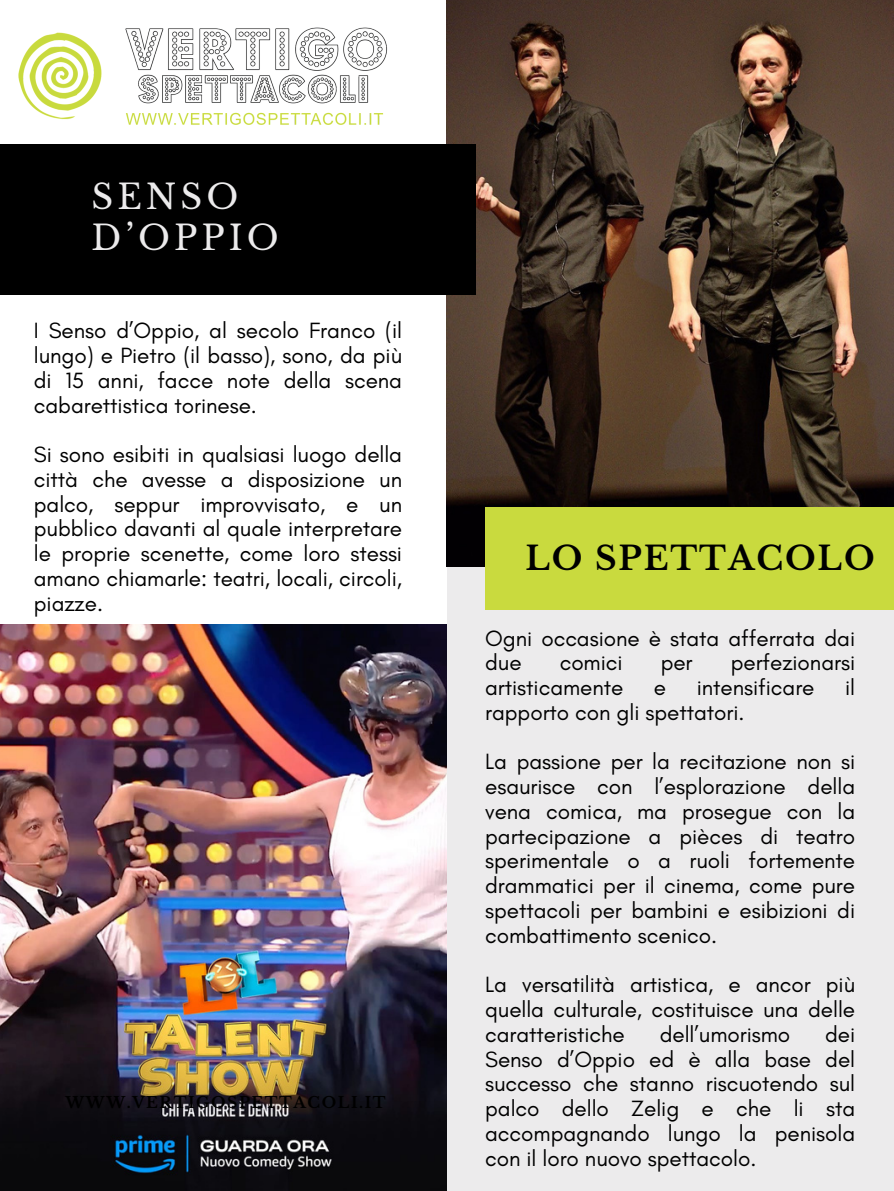
<style>
.page{position:relative;width:894px;height:1191px;background:#fff}
.page>*{position:absolute;margin:0;border:0;box-sizing:border-box;transform-origin:0 0}
.t1{font:33.9px/40.5px "Libre Baskerville";letter-spacing:.12em;color:#ecebec}
.t2{font:700 32.55px "Libre Baskerville";letter-spacing:.06em;color:#000}
.t3{font:22.5px/24.8px "Glacial Indifference";letter-spacing:-.005em;color:#000;text-align:justify}
.t4{font:700 15.45px "Libre Baskerville";letter-spacing:.1em;color:#000}
</style>
<div class="page">
<div style="left:446px;top:543px;width:447px;height:647px;background:#ecebec"></div>
<img style="left:0;top:624px;width:447px;height:566px">
<img style="left:125px;top:27px;width:263px;height:98px">
<img style="left:18px;top:32px;width:84px;height:88px">
<img style="left:446px;top:0;width:447px;height:566px">
<div style="left:485px;top:508px;width:408px;height:102px;background:#c9da3e"></div>
<div style="left:0;top:144px;width:476px;height:151px;background:#000"></div>
<h1 class="t1" style="left:91px;top:177px;width:189px">SENSO<br>D’OPPIO</h1>
<p class="t3" style="left:34px;top:318px;width:369px">I Senso d’Oppio, al secolo Franco (il lungo) e Pietro (il basso), sono, da più di 15 anni, facce note della scena cabarettistica torinese.</p>
<p class="t3" style="left:34px;top:442px;width:369px">Si sono esibiti in qualsiasi luogo della città che avesse a disposizione un palco, seppur improvvisato, e un pubblico davanti al quale interpretare le proprie scenette, come loro stessi amano chiamarle: teatri, locali, circoli, piazze.</p>
<p class="t4" style="left:65px;top:1093px;width:321px">WWW.VERTIGOSPETTACOLI.IT</p>
<h2 class="t2" style="left:525px;top:538px;width:351px">LO SPETTACOLO</h2>
<p class="t3" style="left:485px;top:625px;width:371px">Ogni occasione è stata afferrata dai due</p>
<p class="t3" style="left:559px;top:650px;width:64px">comici</p>
<p class="t3" style="left:660px;top:650px;width:33px">per</p>
<p class="t3" style="left:730px;top:650px;width:126px">perfezionarsi</p>
<p class="t3" style="left:485px;top:674px;width:140px">artisticamente</p>
<p class="t3" style="left:653px;top:674px;width:14px">e</p>
<p class="t3" style="left:696px;top:674px;width:119px">intensificare</p>
<p class="t3" style="left:844px;top:674px;width:12px">il</p>
<p class="t3" style="left:485px;top:699px;width:261px">rapporto con gli spettatori.</p>
<p class="t3" style="left:485px;top:749px;width:371px">La passione per la recitazione non si esaurisce con l’esplorazione della vena comica, ma prosegue con la partecipazione a pièces di teatro sperimentale o a ruoli fortemente drammatici per il cinema, come pure spettacoli per bambini e esibizioni di combattimento scenico.</p>
<p class="t3" style="left:485px;top:971px;width:371px">La versatilità artistica, e ancor più quella culturale, costituisce una delle caratteristiche</p>
<p class="t3" style="left:485px;top:1021px;width:371px;text-indent:340px">dei Senso d’Oppio ed è alla base del successo che stanno riscuotendo sul palco dello Zelig e che li sta accompagnando lungo la penisola con il loro nuovo spettacolo.</p>
<p class="t3" style="left:659px;top:1021px;width:132px">dell’umorismo</p>
</div>
